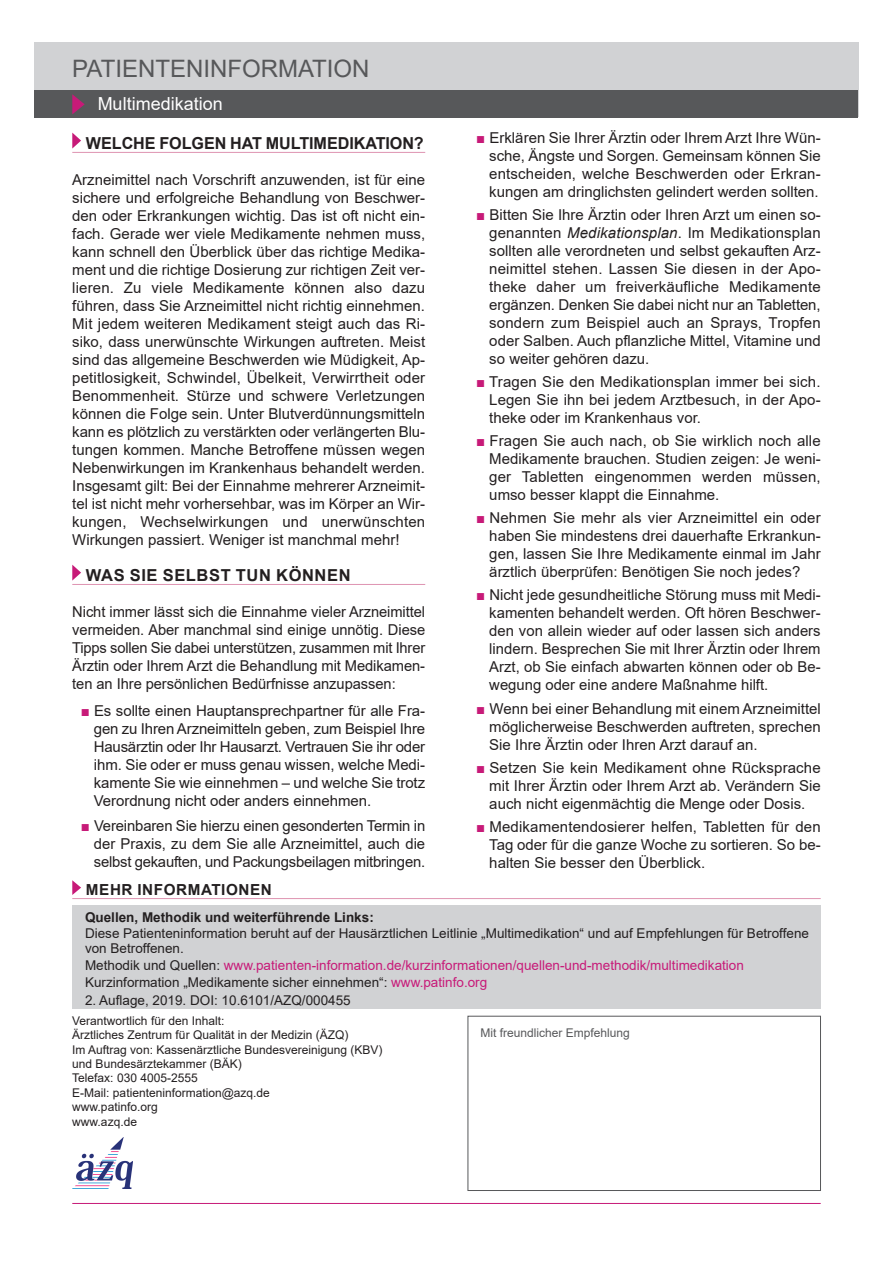
<style>
.page{position:relative;width:893px;height:1263px;background:#fff}
.page>*{position:absolute;margin:0;border:0;box-sizing:border-box;transform-origin:0 0}
.t1{font:24px "Arial";color:#57585a}
.t2{font:18px "Arial";color:#fff}
.t3{font:700 16.5px "Arial";letter-spacing:-.005em;color:#231f20}
.t4{font:700 16.5px "Arial";letter-spacing:.035em;color:#231f20}
.t5{font:700 15.3px "Arial";letter-spacing:.04em;color:#231f20}
.t6{font:15px/18px "Arial";color:#231f20;text-align:justify}
.t7{font:13.5px/16.8px "Arial";color:#c71a78}
.t8{font:13.5px/15px "Arial";color:#231f20}
.t9{font:700 13.5px "Arial";color:#231f20}
.t10{font:12px/14.4px "Arial";color:#231f20}
.t11{font:12px "Arial";color:#57585a}
.s1{color:#c71a78}
.s2{font-style:italic}
.s3{color:#231f20}
</style>
<div class="page">
<div style="left:72px;top:906px;width:749px;height:103px;background:#d1d2d4"></div>
<hr style="left:72px;top:1203px;width:749px;height:1px;background:#c71a78">
<div style="left:34px;top:43px;width:825px;height:74px;background:#d1d2d4"></div>
<div style="left:34px;top:90px;width:824px;height:28px;background:#57585a"></div>
<hr style="left:72px;top:152px;width:353px;height:1px;background:#de93b1">
<hr style="left:72px;top:584px;width:353px;height:1px;background:#de93b1">
<svg style="left:72px;top:133px;width:9px;height:16px"></svg>
<svg style="left:72px;top:565px;width:9px;height:16px"></svg>
<hr style="left:72px;top:898px;width:749px;height:1px;background:#de93b1">
<svg style="left:72px;top:880px;width:9px;height:15px"></svg>
<div style="left:468px;top:1016px;width:353px;height:175px;border:1px solid #57585a"></div>
<svg style="left:72px;top:94px;width:13px;height:20px"></svg>
<img style="left:75px;top:1137px;width:57px;height:51px">
<h1 class="t1" style="left:72px;top:55px;width:299px">PATIENTENINFORMATION</h1>
<p class="t2" style="left:98px;top:93px;width:127px">Multimedikation</p>
<p class="t3" style="left:86px;top:134px;width:339px">WELCHE FOLGEN HAT MULTIMEDIKATION?</p>
<p class="t6" style="left:72px;top:170px;width:354px">Arzneimittel nach Vorschrift anzuwenden, ist für eine sichere und erfolgreiche Behandlung von Beschwer&shy;den oder Erkrankungen wichtig. Das ist oft nicht ein&shy;fach. Gerade wer viele Medikamente nehmen muss, kann schnell den Überblick über das richtige Medika&shy;ment und die richtige Dosierung zur richtigen Zeit ver&shy;lieren. Zu viele Medikamente können also dazu führen, dass Sie Arzneimittel nicht richtig einnehmen.<br>Mit jedem weiteren Medikament steigt auch das Ri&shy;siko, dass unerwünschte Wirkungen auftreten. Meist sind das allgemeine Beschwerden wie Müdigkeit, Ap&shy;petitlosigkeit, Schwindel, Übelkeit, Verwirrtheit oder Benommenheit. Stürze und schwere Verletzungen können die Folge sein. Unter Blutverdünnungsmitteln kann es plötzlich zu verstärkten oder verlängerten Blu&shy;tungen kommen. Manche Betroffene müssen wegen Nebenwirkungen im Krankenhaus behandelt werden.<br>Insgesamt gilt: Bei der Einnahme mehrerer Arzneimit&shy;tel ist nicht mehr vorhersehbar, was im Körper an Wir&shy;kungen, Wechselwirkungen und unerwünschten Wirkungen passiert. Weniger ist manchmal mehr!</p>
<p class="t4" style="left:86px;top:566px;width:266px">WAS SIE SELBST TUN KÖNNEN</p>
<p class="t6" style="left:72px;top:602px;width:354px">Nicht immer lässt sich die Einnahme vieler Arzneimittel vermeiden. Aber manchmal sind einige unnötig. Diese Tipps sollen Sie dabei unterstützen, zusammen mit Ihrer Ärztin oder Ihrem Arzt die Behandlung mit Medikamen&shy;ten an Ihre persönlichen Bedürfnisse anzupassen:</p>
<p class="t6" style="left:94px;top:701px;width:333px;text-indent:-13px"><span class="s1">■</span> Es sollte einen Hauptansprechpartner für alle Fra&shy;gen zu Ihren Arzneimitteln geben, zum Beispiel Ihre Hausärztin oder Ihr Hausarzt. Vertrauen Sie ihr oder ihm. Sie oder er muss genau wissen, welche Medi&shy;kamente Sie wie einnehmen – und welche Sie trotz Verordnung nicht oder anders einnehmen.</p>
<p class="t6" style="left:94px;top:817px;width:333px;text-indent:-13px"><span class="s1">■</span> Vereinbaren Sie hierzu einen gesonderten Termin in der Praxis, zu dem Sie alle Arzneimittel, auch die selbst gekauften, und Packungsbeilagen mitbringen.</p>
<p class="t6" style="left:489px;top:129px;width:333px;text-indent:-13px"><span class="s1">■</span> Erklären Sie Ihrer Ärztin oder Ihrem Arzt Ihre Wün&shy;sche, Ängste und Sorgen. Gemeinsam können Sie entscheiden, welche Beschwerden oder Erkran&shy;kungen am dringlichsten gelindert werden sollten.</p>
<p class="t6" style="left:489px;top:206px;width:333px;text-indent:-13px"><span class="s1">■</span> Bitten Sie Ihre Ärztin oder Ihren Arzt um einen so&shy;genannten <span class="s2">Medikationsplan</span>. Im Medikationsplan sollten alle verordneten und selbst gekauften Arz&shy;neimittel stehen. Lassen Sie diesen in der Apo&shy;theke daher um freiverkäufliche Medikamente ergänzen. Denken Sie dabei nicht nur an Tabletten, sondern zum Beispiel auch an Sprays, Tropfen oder Salben. Auch pflanzliche Mittel, Vitamine und so weiter gehören dazu.</p>
<p class="t6" style="left:489px;top:373px;width:333px;text-indent:-13px"><span class="s1">■</span> Tragen Sie den Medikationsplan immer bei sich.<br>Legen Sie ihn bei jedem Arztbesuch, in der Apo&shy;theke oder im Krankenhaus vor.</p>
<p class="t6" style="left:489px;top:432px;width:333px;text-indent:-13px"><span class="s1">■</span> Fragen Sie auch nach, ob Sie wirklich noch alle Medikamente brauchen. Studien zeigen: Je weni&shy;ger Tabletten eingenommen werden müssen, umso besser klappt die Einnahme.</p>
<p class="t6" style="left:489px;top:509px;width:333px;text-indent:-13px"><span class="s1">■</span> Nehmen Sie mehr als vier Arzneimittel ein oder haben Sie mindestens drei dauerhafte Erkrankun&shy;gen, lassen Sie Ihre Medikamente einmal im Jahr ärztlich überprüfen: Benötigen Sie noch jedes?</p>
<p class="t6" style="left:489px;top:586px;width:333px;text-indent:-13px"><span class="s1">■</span> Nicht jede gesundheitliche Störung muss mit Medi&shy;kamenten behandelt werden. Oft hören Beschwer&shy;den von allein wieder auf oder lassen sich anders lindern. Besprechen Sie mit Ihrer Ärztin oder Ihrem Arzt, ob Sie einfach abwarten können oder ob Be&shy;wegung oder eine andere Maßnahme hilft.</p>
<p class="t6" style="left:489px;top:699px;width:333px;text-indent:-13px"><span class="s1">■</span> Wenn bei einer Behandlung mit einem Arzneimittel möglicherweise Beschwerden auftreten, sprechen Sie Ihre Ärztin oder Ihren Arzt darauf an.</p>
<p class="t6" style="left:489px;top:758px;width:333px;text-indent:-13px"><span class="s1">■</span> Setzen Sie kein Medikament ohne Rücksprache mit Ihrer Ärztin oder Ihrem Arzt ab. Verändern Sie auch nicht eigenmächtig die Menge oder Dosis.</p>
<p class="t6" style="left:489px;top:818px;width:333px;text-indent:-13px"><span class="s1">■</span> Medikamentendosierer helfen, Tabletten für den Tag oder für die ganze Woche zu sortieren. So be&shy;halten Sie besser den Überblick.</p>
<p class="t5" style="left:86px;top:881px;width:187px">MEHR INFORMATIONEN</p>
<p class="t9" style="left:85px;top:910px;width:290px">QUELLEN, METHODIK UND WEITERFÜHRENDE LINKS:</p>
<p class="t8" style="left:85px;top:926px;width:725px">Diese Patienteninformation beruht auf der Hausärztlichen Leitlinie „Multimedikation“ und auf Empfehlungen für Betroffene von Betroffenen.</p>
<p class="t7" style="left:85px;top:957px;width:660px"><span class="s3">Methodik und Quellen:</span> www.patienten-information.de/kurzinformationen/quellen-und-methodik/multimedikation<br><span class="s3">Kurzinformation „Medikamente sicher einnehmen“:</span> www.patinfo.org</p>
<p class="t8" style="left:85px;top:993px;width:267px">2. Auflage, 2019. DOI: 10.6101/AZQ/000455</p>
<p class="t10" style="left:72px;top:1013px;width:312px">Verantwortlich für den Inhalt:<br>Ärztliches Zentrum für Qualität in der Medizin (ÄZQ)<br>Im Auftrag von: Kassenärztliche Bundesvereinigung (KBV) und Bundesärztekammer (BÄK)<br>Telefax: 030 4005-2555<br>E-Mail: patienteninformation@azq.de<br>www.patinfo.org<br>www.azq.de</p>
<p class="t11" style="left:480px;top:1026px;width:151px">Mit freundlicher Empfehlung</p>
</div>
